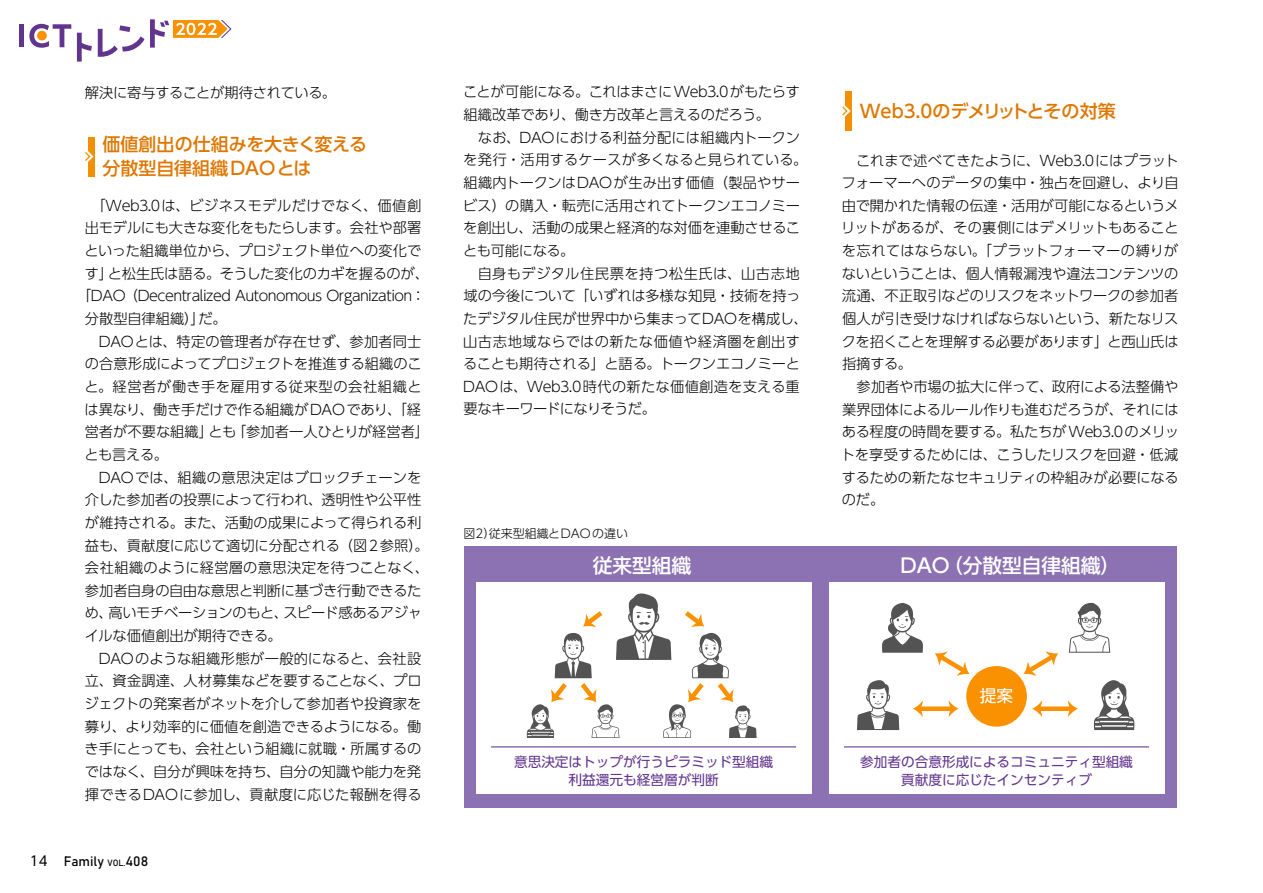
<style>
.page{position:relative;width:1263px;height:893px;background:#fff}
.page>*{position:absolute;margin:0;border:0;box-sizing:border-box;transform-origin:0 0}
.t1{font:500 19.65px "UD Shin Go Pro";color:#fff}
.t2{font:500 18px/24px "UD Shin Go Pro";color:#de7700}
.t3{font:16.65px "UD Shin Go Pro";color:#fff}
.t4{font:300 14.25px/22.6px "UD Shin Go Pro";letter-spacing:-.005em;color:#000}
.t5{font:300 14.25px "UD Shin Go Pro";letter-spacing:.02em;color:#000}
.t6{font:300 14.25px "UD Shin Go Pro";letter-spacing:-.035em;color:#000}
.t7{font:300 14.25px "UD Shin Go Pro";letter-spacing:-.03em;color:#000}
.t8{font:300 14.25px "UD Shin Go Pro";letter-spacing:.035em;color:#000}
.t9{font:300 14.25px "UD Shin Go Pro";letter-spacing:.015em;color:#000}
.t10{font:13.65px/18.1px "UD Shin Go Pro";color:#61348d;text-align:center}
.t11{font:13.5px "Bahnschrift";color:#000}
.t12{font:300 12px "UD Shin Go Pro";color:#000}
.s1{font-family:"UD Shin Go Pro"}
.s2{font-size:9px}
</style>
<div class="page">
<div style="left:464px;top:546px;width:713px;height:262px;background:#8c71b3"></div>
<div style="left:476px;top:582px;width:335px;height:212px;background:#fff"></div>
<div style="left:829px;top:582px;width:335px;height:212px;background:#fff"></div>
<svg style="left:934px;top:651px;width:36px;height:25px"></svg>
<svg style="left:1023px;top:651px;width:36px;height:25px"></svg>
<div style="left:966px;top:666px;width:61px;height:61px;background:#fa9100;border-radius:50%"></div>
<div style="left:919px;top:706px;width:33px;height:5px;background:#fa9100"></div>
<svg style="left:913px;top:700px;width:10px;height:17px"></svg>
<svg style="left:949px;top:701px;width:10px;height:16px"></svg>
<div style="left:1038px;top:706px;width:33px;height:5px;background:#fa9100"></div>
<svg style="left:1032px;top:700px;width:10px;height:17px"></svg>
<svg style="left:1068px;top:700px;width:10px;height:17px"></svg>
<hr style="left:491px;top:746px;width:305px;height:1px;background:#61348d">
<hr style="left:844px;top:746px;width:305px;height:1px;background:#61348d">
<svg style="left:857px;top:680px;width:42px;height:50px"></svg>
<svg style="left:1069px;top:602px;width:41px;height:51px"></svg>
<svg style="left:1094px;top:680px;width:40px;height:50px"></svg>
<svg style="left:527px;top:593px;width:229px;height:145px"></svg>
<svg style="left:882px;top:603px;width:41px;height:50px"></svg>
<div style="left:19px;top:24px;width:5px;height:23px;background:#61348d"></div>
<svg style="left:29px;top:24px;width:42px;height:24px"></svg>
<svg style="left:77px;top:33px;width:15px;height:29px"></svg>
<svg style="left:98px;top:25px;width:46px;height:32px"></svg>
<div style="left:37px;top:31px;width:10px;height:9px;background:#fa9100;border-radius:50%"></div>
<svg style="left:150px;top:19px;width:82px;height:29px"></svg>
<div style="left:88px;top:137px;width:7px;height:39px;background:#f48f00"></div>
<svg style="left:85px;top:151px;width:9px;height:11px"></svg>
<div style="left:845px;top:91px;width:7px;height:40px;background:#f48f00"></div>
<svg style="left:842px;top:105px;width:9px;height:12px"></svg>
<p class="t4" style="left:85px;top:80px;width:253px">解決に寄与することが期待されている。</p>
<p class="t2" style="left:103px;top:132px;width:266px">価値創出の仕組みを大きく変える分散型自律組織DAOとは</p>
<p class="t5" style="left:92px;top:194px;width:331px">「Web3.0は、ビジネスモデルだけでなく、価値創</p>
<p class="t4" style="left:85px;top:216px;width:338px">出モデルにも大きな変化をもたらします。会社や部署</p>
<p class="t4" style="left:84px;top:239px;width:338px">といった組織単位から、プロジェクト単位への変化で</p>
<p class="t4" style="left:85px;top:262px;width:346px">す」と松生氏は語る。そうした変化のカギを握るのが、</p>
<p class="t6" style="left:77px;top:284px;width:350px">「DAO（Decentralized Autonomous Organization：</p>
<p class="t4" style="left:85px;top:307px;width:143px">分散型自律組織）」だ。</p>
<p class="t4" style="left:99px;top:329px;width:324px">DAOとは、特定の管理者が存在せず、参加者同士</p>
<p class="t4" style="left:85px;top:352px;width:338px">の合意形成によってプロジェクトを推進する組織のこ</p>
<p class="t8" style="left:84px;top:375px;width:339px">と。経営者が働き手を雇用する従来型の会社組織と</p>
<p class="t4" style="left:85px;top:397px;width:338px">は異なり、働き手だけで作る組織がDAOであり、「経</p>
<p class="t4" style="left:85px;top:420px;width:346px">営者が不要な組織」とも「参加者一人ひとりが経営者」</p>
<p class="t4" style="left:84px;top:443px;width:85px">とも言える。</p>
<p class="t4" style="left:99px;top:465px;width:324px">DAOでは、組織の意思決定はブロックチェーンを</p>
<p class="t4" style="left:85px;top:488px;width:338px">介した参加者の投票によって行われ、透明性や公平性</p>
<p class="t4" style="left:85px;top:511px;width:338px">が維持される。また、活動の成果によって得られる利</p>
<p class="t4" style="left:85px;top:533px;width:345px">益も、貢献度に応じて適切に分配される（図2参照）。</p>
<p class="t5" style="left:85px;top:556px;width:346px">会社組織のように経営層の意思決定を待つことなく、</p>
<p class="t4" style="left:85px;top:579px;width:338px">参加者自身の自由な意思と判断に基づき行動できるた</p>
<p class="t7" style="left:85px;top:601px;width:339px">め、高いモチベーションのもと、スピード感あるアジャ</p>
<p class="t4" style="left:85px;top:624px;width:199px">イルな価値創出が期待できる。</p>
<p class="t9" style="left:99px;top:647px;width:324px">DAOのような組織形態が一般的になると、会社設</p>
<p class="t4" style="left:85px;top:669px;width:338px">立、資金調達、人材募集などを要することなく、プロ</p>
<p class="t4" style="left:85px;top:692px;width:338px">ジェクトの発案者がネットを介して参加者や投資家を</p>
<p class="t4" style="left:85px;top:714px;width:338px">募り、より効率的に価値を創造できるようになる。働</p>
<p class="t4" style="left:85px;top:737px;width:338px">き手にとっても、会社という組織に就職・所属するの</p>
<p class="t4" style="left:85px;top:760px;width:338px">ではなく、自分が興味を持ち、自分の知識や能力を発</p>
<p class="t4" style="left:85px;top:782px;width:338px">揮できるDAOに参加し、貢献度に応じた報酬を得る</p>
<p class="t11" style="left:30px;top:850px;width:120px"><span class="s1">14</span> Family <span class="s2">VOL.</span>408</p>
<p class="t4" style="left:463px;top:80px;width:338px">ことが可能になる。これはまさにWeb3.0がもたらす組織改革であり、働き方改革と言えるのだろう。</p>
<p class="t4" style="left:463px;top:125px;width:346px;text-indent:15px">なお、DAOにおける利益分配には組織内トークンを発行・活用するケースが多くなると見られている。組織内トークンはDAOが生み出す価値（製品やサービス）の購入・転売に活用されてトークンエコノミーを創出し、活動の成果と経済的な対価を連動させることも可能になる。</p>
<p class="t4" style="left:463px;top:261px;width:346px;text-indent:15px">自身もデジタル住民票を持つ松生氏は、山古志地域の今後について「いずれは多様な知見・技術を持ったデジタル住民が世界中から集まってDAOを構成し、山古志地域ならではの新たな価値や経済圏を創出することも期待される」と語る。トークンエコノミーと<br>DAOは、Web3.0時代の新たな価値創造を支える重要なキーワードになりそうだ。</p>
<p class="t12" style="left:463px;top:524px;width:166px">図2）従来型組織とDAOの違い</p>
<h1 class="t1" style="left:593px;top:550px;width:100px">従来型組織</h1>
<p class="t2" style="left:860px;top:99px;width:257px">Web3.0のデメリットとその対策</p>
<p class="t4" style="left:841px;top:148px;width:339px;text-align:justify;text-indent:15px">これまで述べてきたように、Web3.0にはプラットフォーマーへのデータの集中・独占を回避し、より自由で開かれた情報の伝達・活用が可能になるというメリットがあるが、その裏側にはデメリットもあることを忘れてはならない。「プラットフォーマーの縛りがないということは、個人情報漏洩や違法コンテンツの流通、不正取引などのリスクをネットワークの参加者個人が引き受けなければならないという、新たなリスクを招くことを理解する必要があります」と西山氏は指摘する。</p>
<p class="t4" style="left:841px;top:375px;width:340px;text-align:justify;text-indent:16px">参加者や市場の拡大に伴って、政府による法整備や業界団体によるルール作りも進むだろうが、それにはある程度の時間を要する。私たちがWeb3.0のメリットを享受するためには、こうしたリスクを回避・低減するための新たなセキュリティの枠組みが必要になるのだ。</p>
<h1 class="t1" style="left:900px;top:550px;width:221px">DAO（分散型自律組織）</h1>
<p class="t3" style="left:980px;top:682px;width:35px">提案</p>
<p class="t10" style="left:514px;top:752px;width:261px">意思決定はトップが行うピラミッド型組織利益還元も経営層が判断</p>
<p class="t10" style="left:860px;top:752px;width:274px">参加者の合意形成によるコミュニティ型組織貢献度に応じたインセンティブ</p>
</div>
